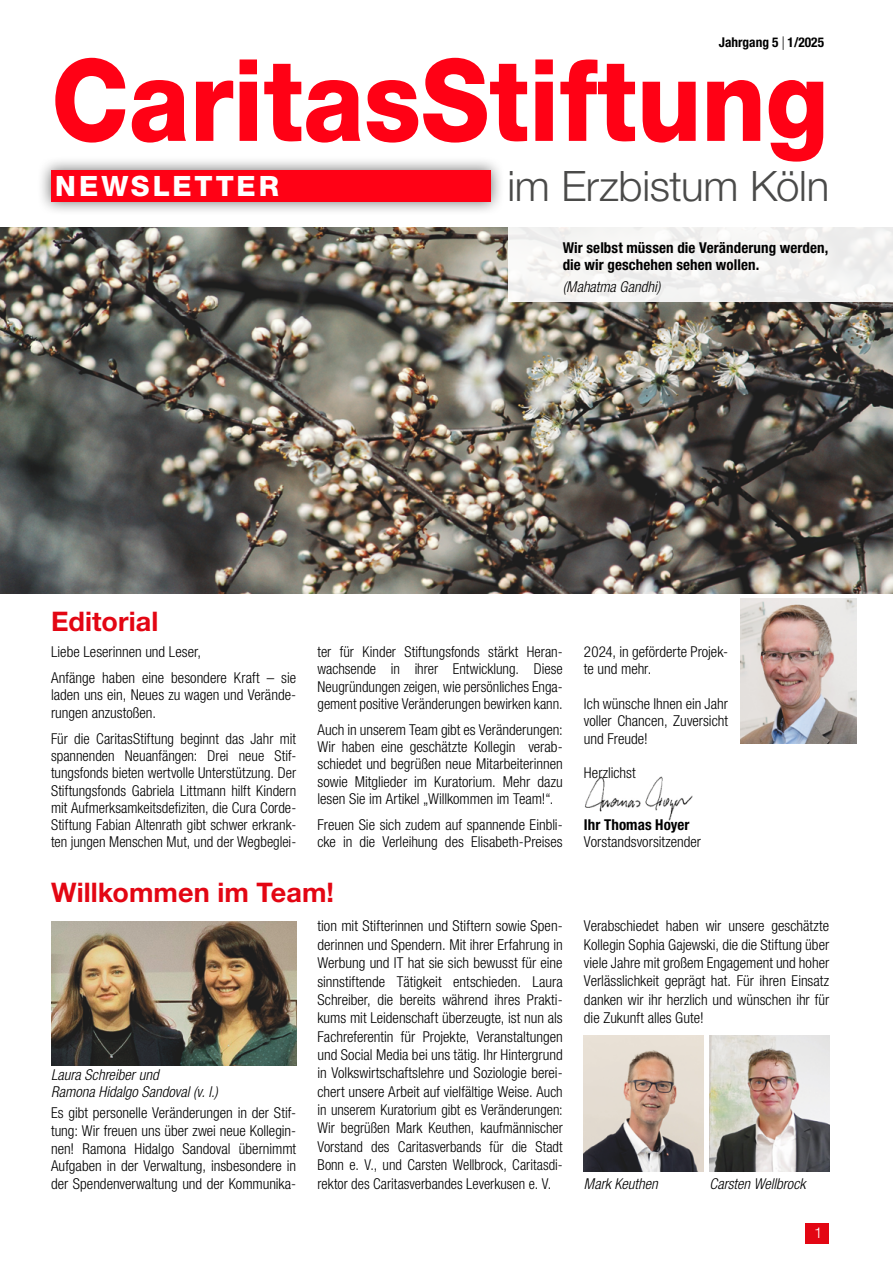
<style>
.page{position:relative;width:893px;height:1263px;background:#fff}
.page>*{position:absolute;margin:0;border:0;box-sizing:border-box;transform-origin:0 0}
.t1{font:800 114px "Helvetica Neue LT Pro";color:#ff0115;scale:.9 1}
.t2{font:300 42px "Helvetica Neue LT Pro";letter-spacing:-.01em;color:#4a4a49}
.t3{font:800 28.05px "Helvetica Neue LT Pro";letter-spacing:.11em;color:#fff}
.t4{font:700 27px "Helvetica Neue LT Pro";letter-spacing:.005em;color:#e30613}
.t5{font:300 condensed 15px/18.3px "Helvetica Neue LT Pro";color:#000;text-align:justify}
.t6{font:italic 300 condensed 15px/17.2px "Helvetica Neue LT Pro";color:#000}
.t7{font:700 condensed 15px/17.2px "Helvetica Neue LT Pro";letter-spacing:.005em;color:#000}
.t8{font:300 15px "Helvetica Neue LT Pro";color:#fff}
.t9{font:700 condensed 13.5px "Helvetica Neue LT Pro";color:#000}
.s1{font-weight:300;font-stretch:normal}
</style>
<div class="page">
<img style="left:585px;top:776px;width:108px;height:45px">
<img style="left:0;top:227px;width:893px;height:366px">
<div style="left:37px;top:156px;width:467px;height:59px;background:#000;opacity:.58"></div>
<div style="left:51px;top:170px;width:440px;height:31px;background:#ff0115"></div>
<img style="left:741px;top:599px;width:115px;height:144px">
<div style="left:508px;top:226px;width:385px;height:76px;background:#f4f3f2"></div>
<img style="left:51px;top:921px;width:245px;height:144px">
<img style="left:709px;top:1036px;width:120px;height:135px">
<img style="left:584px;top:1036px;width:120px;height:135px">
<div style="left:806px;top:1223px;width:23px;height:20px;background:#e30613"></div>
<p class="t9" style="left:719px;top:34px;width:107px">Jahrgang 5 <span class="s1">|</span> 1/2025</p>
<h1 class="t1" style="left:51px;top:33px;width:865px">CaritasStiftung</h1>
<h3 class="t3" style="left:55px;top:169px;width:225px">NEWSLETTER</h3>
<h2 class="t2" style="left:507px;top:161px;width:323px">im Erzbistum Köln</h2>
<p class="t7" style="left:563px;top:239px;width:267px">Wir selbst müssen die Veränderung werden, die wir geschehen sehen wollen.</p>
<p class="t6" style="left:563px;top:278px;width:99px">(Mahatma Gandhi)</p>
<h3 class="t4" style="left:51px;top:604px;width:109px">Editorial</h3>
<p class="t5" style="left:51px;top:639px;width:247px;line-height:26.1px">Liebe Leserinnen und Leser,<br>Anfänge haben eine besondere Kraft – sie</p>
<p class="t5" style="left:51px;top:686px;width:247px;line-height:17.2px">laden uns ein, Neues zu wagen und Verände&shy;rungen anzustoßen.</p>
<p class="t5" style="left:51px;top:730px;width:247px;line-height:17.2px">Für die CaritasStiftung beginnt das Jahr mit spannenden Neuanfängen: Drei neue Stif&shy;tungsfonds bieten wertvolle Unterstützung. Der Stiftungsfonds Gabriela Littmann hilft Kindern mit Aufmerksamkeitsdefiziten, die Cura Corde-Stiftung Fabian Altenrath gibt schwer erkrank&shy;ten jungen Menschen Mut, und der Wegbeglei-</p>
<p class="t5" style="left:317px;top:643px;width:247px;line-height:17.2px">ter für Kinder Stiftungsfonds stärkt Heran&shy;wachsende in ihrer Entwicklung. Diese Neugründungen zeigen, wie persönliches Enga&shy;gement positive Veränderungen bewirken kann.</p>
<p class="t5" style="left:317px;top:721px;width:247px;line-height:17.2px">Auch in unserem Team gibt es Veränderungen:<br>Wir haben eine geschätzte Kollegin verab&shy;schiedet und begrüßen neue Mitarbeiterinnen sowie Mitglieder im Kuratorium. Mehr dazu lesen Sie im Artikel „Willkommen im Team!“.</p>
<p class="t5" style="left:317px;top:816px;width:247px;line-height:17.2px">Freuen Sie sich zudem auf spannende Einbli&shy;cke in die Verleihung des Elisabeth-Preises</p>
<p class="t5" style="left:584px;top:643px;width:146px;line-height:17.2px">2024, in geförderte Projek&shy;te und mehr.</p>
<p class="t5" style="left:584px;top:695px;width:146px;line-height:17.2px">Ich wünsche Ihnen ein Jahr voller Chancen, Zuversicht und Freude!</p>
<p class="t5" style="left:584px;top:763px;width:53px">Herzlichst</p>
<p class="t7" style="left:584px;top:816px;width:107px">Ihr Thomas Hoyer</p>
<p class="t5" style="left:584px;top:833px;width:119px">Vorstandsvorsitzender</p>
<h3 class="t4" style="left:51px;top:876px;width:284px">Willkommen im Team!</h3>
<p class="t6" style="left:51px;top:1066px;width:168px">Laura Schreiber und<br>Ramona Hidalgo Sandoval (v. l.)</p>
<p class="t5" style="left:51px;top:1104px;width:247px;line-height:17.5px">Es gibt personelle Veränderungen in der Stif&shy;tung: Wir freuen uns über zwei neue Kollegin&shy;nen! Ramona Hidalgo Sandoval übernimmt Aufgaben in der Verwaltung, insbesondere in der Spendenverwaltung und der Kommunika-</p>
<p class="t5" style="left:317px;top:917px;width:247px">tion mit Stifterinnen und Stiftern sowie Spen&shy;derinnen und Spendern. Mit ihrer Erfahrung in Werbung und IT hat sie sich bewusst für eine sinnstiftende Tätigkeit entschieden. Laura Schreiber, die bereits während ihres Prakti&shy;kums mit Leidenschaft überzeugte, ist nun als Fachreferentin für Projekte, Veranstaltungen und Social Media bei uns tätig. Ihr Hintergrund in Volkswirtschaftslehre und Soziologie berei&shy;chert unsere Arbeit auf vielfältige Weise. Auch in unserem Kuratorium gibt es Veränderungen:<br>Wir begrüßen Mark Keuthen, kaufmännischer Vorstand des Caritasverbands für die Stadt Bonn e. V., und Carsten Wellbrock, Caritasdi&shy;rektor des Caritasverbandes Leverkusen e. V.</p>
<p class="t5" style="left:584px;top:917px;width:247px">Verabschiedet haben wir unsere geschätzte Kollegin Sophia Gajewski, die die Stiftung über viele Jahre mit großem Engagement und hoher Verlässlichkeit geprägt hat. Für ihren Einsatz danken wir ihr herzlich und wünschen ihr für die Zukunft alles Gute!</p>
<p class="t6" style="left:584px;top:1174px;width:75px">Mark Keuthen</p>
<p class="t6" style="left:709px;top:1174px;width:98px">Carsten Wellbrock</p>
<p class="t8" style="left:814px;top:1223px;width:10px">1</p>
</div>
